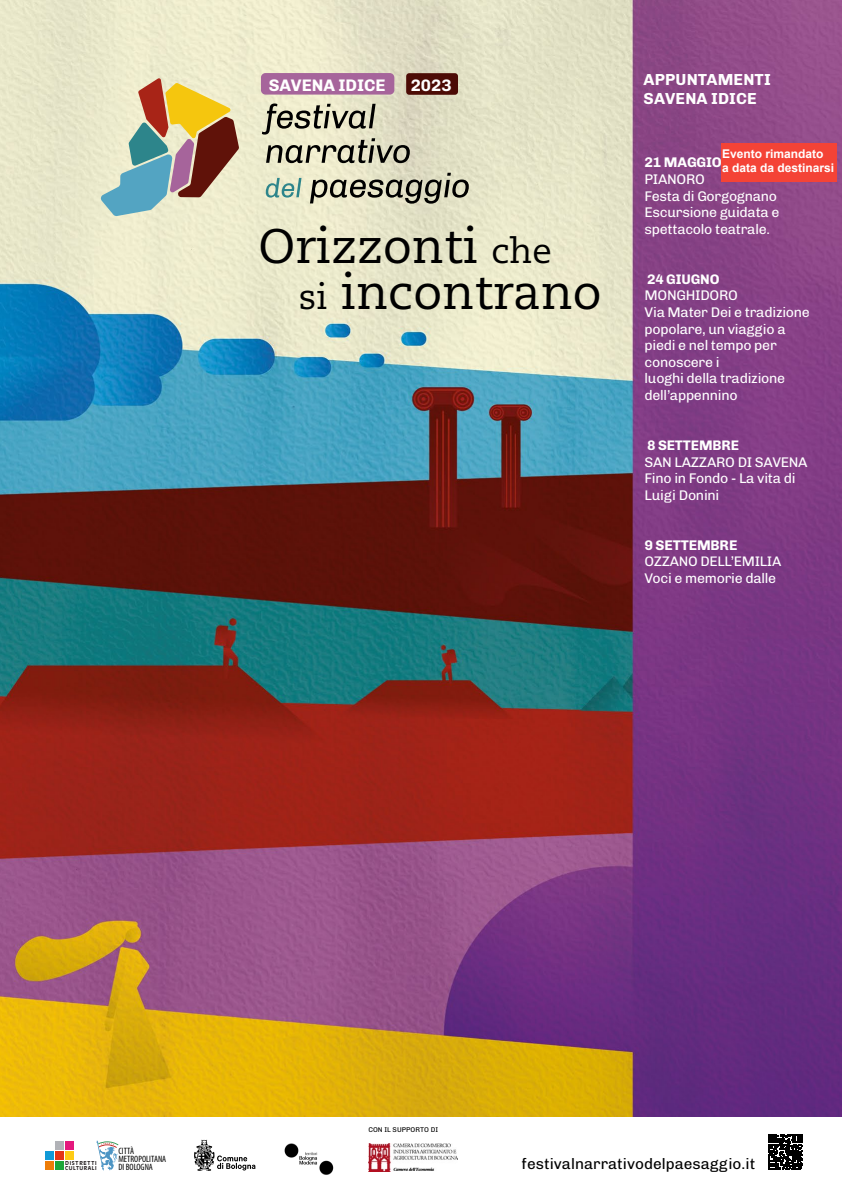
<style>
.page{position:relative;width:842px;height:1191px;background:#fff}
.page>*{position:absolute;margin:0;border:0;box-sizing:border-box;transform-origin:0 0}
.t1{font:48.4px "Caecilia LT Std";color:#000}
.t2{font:700 16.8px "Chivo";color:#fff}
.t3{font:700 16.6px "Chivo";color:#fff}
.t4{font:700 16px "Chivo";letter-spacing:.01em;color:#fff}
.t5{font:15.2px "Chivo";color:#000}
.t6{font:14px/16.6px "Chivo";letter-spacing:-.02em;color:#fff}
.t7{font:700 14px "Chivo";letter-spacing:-.01em;color:#fff}
.t8{font:700 13.8px "Chivo";letter-spacing:-.01em;color:#fff}
.t9{font:13.8px "Chivo";letter-spacing:-.025em;color:#fff}
.t10{font:condensed 9.2px/7.9px "Myriad Pro";color:#000}
.t11{font:6.9px "Chivo";letter-spacing:.005em;color:#000}
.t12{font:700 5.3px/4.9px "Antique Olive";letter-spacing:.12em;color:#1e181a}
.s1{font-size:34.9px}
</style>
<div class="page">
<img style="left:0;top:0;width:842px;height:1116px">
<div style="left:261px;top:73px;width:133px;height:22px;background:#a6649b;border-radius:5px"></div>
<svg style="left:262px;top:103px;width:148px;height:60px;background:#b6b49d"></svg>
<svg style="left:266px;top:178px;width:35px;height:19px"></svg>
<svg style="left:310px;top:173px;width:159px;height:31px;background:#a7a591"></svg>
<svg style="left:100px;top:78px;width:139px;height:138px;background:#b7ad91"></svg>
<div style="left:55px;top:1140px;width:9px;height:9px;background:#b1b2b7"></div>
<div style="left:65px;top:1140px;width:9px;height:9px;background:#e4187d"></div>
<div style="left:55px;top:1151px;width:9px;height:9px;background:#e53516"></div>
<div style="left:65px;top:1151px;width:9px;height:9px;background:#fecb14"></div>
<div style="left:45px;top:1151px;width:8px;height:9px;background:#119ad7"></div>
<div style="left:55px;top:1161px;width:9px;height:9px;background:#1ca639"></div>
<div style="left:45px;top:1161px;width:8px;height:9px;background:#ee7d08"></div>
<svg style="left:96px;top:1140px;width:22px;height:30px"></svg>
<img style="left:368px;top:1143px;width:89px;height:28px">
<svg style="left:194px;top:1139px;width:61px;height:31px"></svg>
<img style="left:284px;top:1143px;width:50px;height:32px">
<svg style="left:768px;top:1134px;width:35px;height:35px"></svg>
<div style="left:406px;top:73px;width:52px;height:22px;background:#4c0b05;border-radius:3px"></div>
<div style="left:722px;top:144px;width:115px;height:38px;background:#f44336"></div>
<svg style="left:722px;top:149px;width:112px;height:24px"></svg>
<p class="t2" style="left:269px;top:72px;width:118px">SAVENA IDICE</p>
<p class="t3" style="left:411px;top:72px;width:42px">2023</p>
<p class="t1" style="left:259px;top:218px;width:295px">Orizzonti <span class="s1">che</span></p>
<p class="t1" style="left:299px;top:264px;width:304px"><span class="s1">si</span> incontrano</p>
<p class="t4" style="left:644px;top:67px;width:129px">APPUNTAMENTI</p>
<p class="t4" style="left:644px;top:86px;width:115px">SAVENA IDICE</p>
<p class="t7" style="left:644px;top:152px;width:79px">21 MAGGIO</p>
<p class="t6" style="left:644px;top:170px;width:62px">PIANORO</p>
<p class="t6" style="left:644px;top:187px;width:134px">Festa di Gorgognano</p>
<p class="t6" style="left:644px;top:203px;width:137px">Escursione guidata e spettacolo teatrale.</p>
<p class="t8" style="left:647px;top:268px;width:74px">24 GIUGNO</p>
<p class="t6" style="left:644px;top:287px;width:95px">MONGHIDORO</p>
<p class="t6" style="left:644px;top:303px;width:167px">Via Mater Dei e tradizione popolare, un viaggio a piedi e nel tempo per conoscere i</p>
<p class="t6" style="left:644px;top:370px;width:142px">luoghi della tradizione dell’appennino</p>
<p class="t8" style="left:647px;top:434px;width:93px">8 SETTEMBRE</p>
<p class="t6" style="left:644px;top:453px;width:165px">SAN LAZZARO DI SAVENA</p>
<p class="t6" style="left:644px;top:469px;width:153px">Fino in Fondo - La vita di<br>Luigi Donini</p>
<p class="t7" style="left:644px;top:534px;width:94px">9 SETTEMBRE</p>
<p class="t9" style="left:644px;top:551px;width:138px">OZZANO DELL’EMILIA</p>
<p class="t6" style="left:644px;top:569px;width:133px">Voci e memorie dalle</p>
<p class="t12" style="left:65px;top:1160px;width:33px">DISTRETTI<br>CULTURALI</p>
<p class="t10" style="left:118px;top:1146px;width:49px">CITTÀ<br>METROPOLITANA<br>DI BOLOGNA</p>
<p class="t11" style="left:368px;top:1124px;width:71px">CON IL SUPPORTO DI</p>
<p class="t5" style="left:522px;top:1152px;width:235px">festivalnarrativodelpaesaggio.it</p>
</div>
